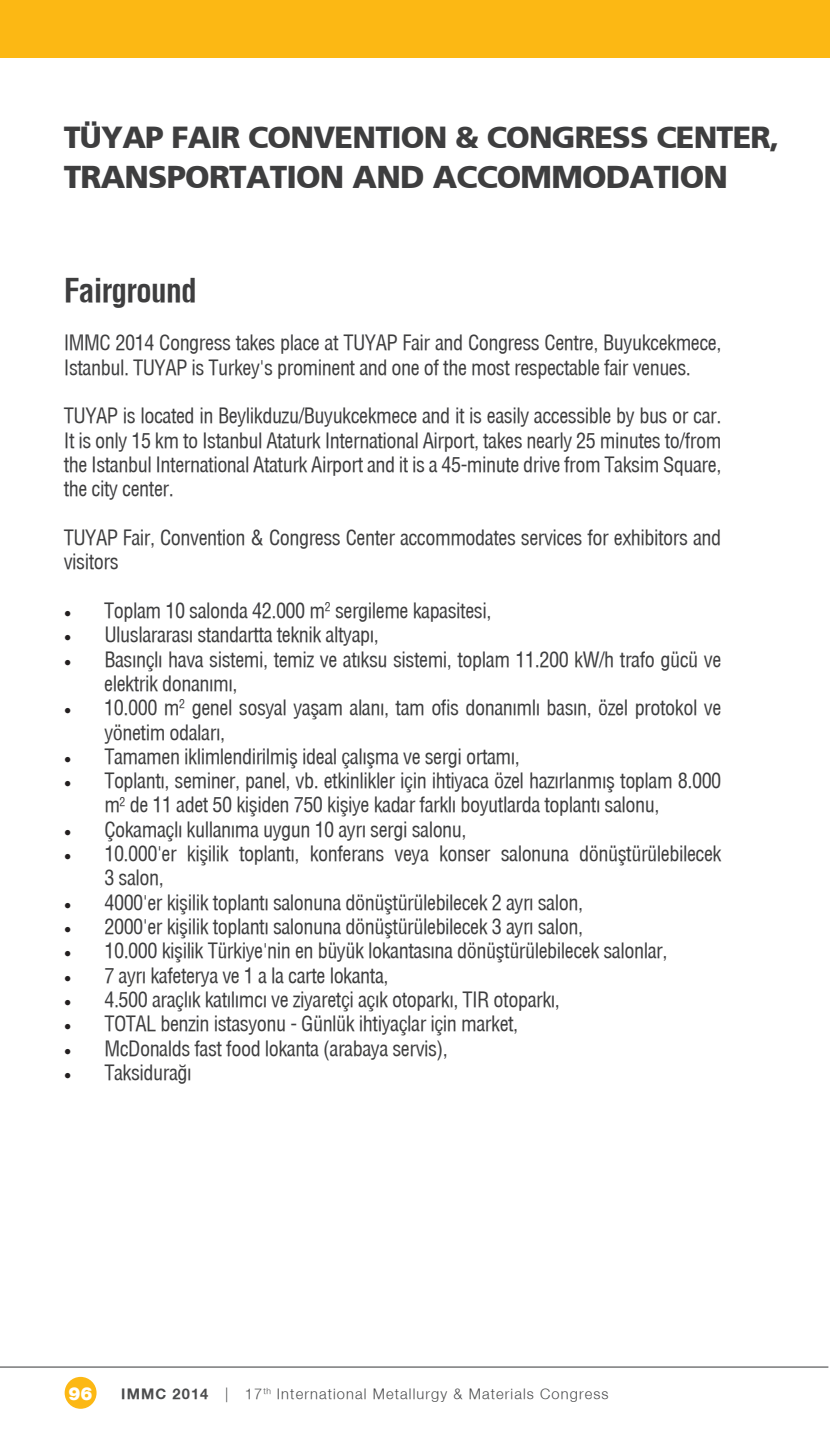
<style>
.page{position:relative;width:830px;height:1436px;background:#fff}
.page>*{position:absolute;margin:0;border:0;box-sizing:border-box;transform-origin:0 0}
.t1{font:31.5px "Frutiger X Black";letter-spacing:-.025em;color:#3e3e3f}
.t2{font:31.5px "Helvetica Condensed X Bold";letter-spacing:-.025em;color:#3e3e3f}
.t3{font:30.38px "Frutiger X Black";letter-spacing:-.025em;color:#3e3e3f}
.t4{font:20.25px/24.3px "Helvetica Condensed X Book";letter-spacing:-.025em;color:#3e3e3f}
.t5{font:18px "Helvetica Neue X Black";color:#fff}
.t6{font:14.62px "Helvetica Neue X Light";letter-spacing:.075em;color:#4b4c4d}
.s1{font-family:"Minion Pro";color:#231f20}
.s2{font-family:"Helvetica Neue X Bold"}
</style>
<div class="page">
<div style="left:65px;top:1376px;width:31px;height:32px;background:#fcb814;border-radius:50%"></div>
<div style="left:0;top:0;width:829px;height:57px;background:#fcb814"></div>
<hr style="left:0;top:1366px;width:828px;height:1px;background:#4b4c4d">
<h2 class="t3" style="left:64px;top:119px;width:716px">TÜYAP FAIR CONVENTION &amp; CONGRESS CENTER,</h2>
<h1 class="t1" style="left:64px;top:158px;width:665px">TRANSPORTATION AND ACCOMMODATION</h1>
<h1 class="t2" style="left:64px;top:271px;width:134px">Fairground</h1>
<p class="t4" style="left:64px;top:330px;width:658px">IMMC 2014 Congress takes place at TUYAP Fair and Congress Centre, Buyukcekmece,<br>Istanbul. TUYAP is Turkey's prominent and one of the most respectable fair venues.</p>
<p class="t4" style="left:64px;top:403px;width:659px;text-align:justify">TUYAP is located in Beylikduzu/Buyukcekmece and it is easily accessible by bus or car.<br>It is only 15 km to Istanbul Ataturk International Airport, takes nearly 25 minutes to/from the Istanbul International Ataturk Airport and it is a 45-minute drive from Taksim Square, the city center.</p>
<p class="t4" style="left:64px;top:525px;width:658px">TUYAP Fair, Convention &amp; Congress Center accommodates services for exhibitors and visitors</p>
<p class="t4" style="left:64px;top:598px;width:429px"><span class="s1">•</span> Toplam 10 salonda 42.000 m<sup>2</sup> sergileme kapasitesi,</p>
<p class="t4" style="left:64px;top:622px;width:316px"><span class="s1">•</span> Uluslararası standartta teknik altyapı,</p>
<p class="t4" style="left:104px;top:646px;width:618px;text-indent:-40px"><span class="s1">•</span> Basınçlı hava sistemi, temiz ve atıksu sistemi, toplam 11.200 kW/h trafo gücü ve elektrik donanımı,</p>
<p class="t4" style="left:104px;top:695px;width:618px;text-indent:-41px"><span class="s1">•</span> 10.000 m<sup>2</sup> genel sosyal yaşam alanı, tam ofis donanımlı basın, özel protokol ve yönetim odaları,</p>
<p class="t4" style="left:64px;top:743px;width:457px"><span class="s1">•</span> Tamamen iklimlendirilmiş ideal çalışma ve sergi ortamı,</p>
<p class="t4" style="left:104px;top:768px;width:618px;text-indent:-40px"><span class="s1">•</span> Toplantı, seminer, panel, vb. etkinlikler için ihtiyaca özel hazırlanmış toplam 8.000 m<sup>2</sup> de 11 adet 50 kişiden 750 kişiye kadar farklı boyutlarda toplantı salonu,</p>
<p class="t4" style="left:64px;top:816px;width:404px"><span class="s1">•</span> Çokamaçlı kullanıma uygun 10 ayrı sergi salonu,</p>
<p class="t4" style="left:104px;top:841px;width:618px;text-indent:-41px"><span class="s1">•</span> 10.000'er kişilik toplantı, konferans veya konser salonuna dönüştürülebilecek<br>3 salon,</p>
<p class="t4" style="left:64px;top:889px;width:520px"><span class="s1">•</span> 4000'er kişilik toplantı salonuna dönüştürülebilecek 2 ayrı salon,</p>
<p class="t4" style="left:64px;top:914px;width:520px"><span class="s1">•</span> 2000'er kişilik toplantı salonuna dönüştürülebilecek 3 ayrı salon,</p>
<p class="t4" style="left:64px;top:938px;width:605px"><span class="s1">•</span> 10.000 kişilik Türkiye'nin en büyük lokantasına dönüştürülebilecek salonlar,</p>
<p class="t4" style="left:64px;top:962px;width:326px"><span class="s1">•</span> 7 ayrı kafeterya ve 1 a la carte lokanta,</p>
<p class="t4" style="left:64px;top:986px;width:497px"><span class="s1">•</span> 4.500 araçlık katılımcı ve ziyaretçi açık otoparkı, TIR otoparkı,</p>
<p class="t4" style="left:64px;top:1011px;width:456px"><span class="s1">•</span> TOTAL benzin istasyonu - Günlük ihtiyaçlar için market,</p>
<p class="t4" style="left:64px;top:1035px;width:385px"><span class="s1">•</span> McDonalds fast food lokanta (arabaya servis),</p>
<p class="t4" style="left:64px;top:1059px;width:129px"><span class="s1">•</span> Taksidurağı</p>
<p class="t5" style="left:68px;top:1382px;width:26px">96</p>
<p class="t6" style="left:121px;top:1384px;width:488px"><span class="s2">IMMC 2014</span> | 17<sup>th</sup> International Metallurgy &amp; Materials Congress</p>
</div>
